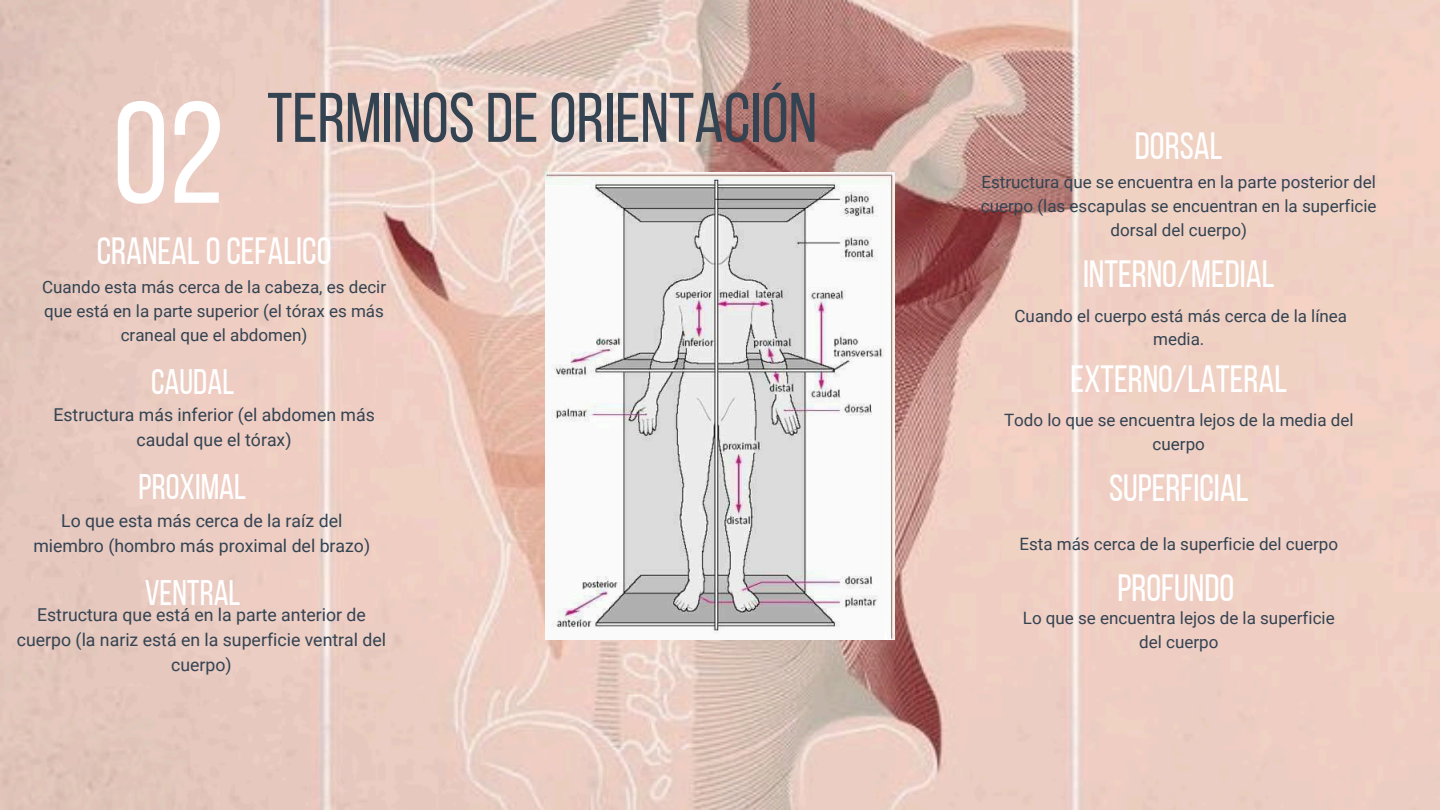
<style>
.page{position:relative;width:1440px;height:810px;background:#fff}
.page>*{position:absolute;margin:0;border:0;box-sizing:border-box;transform-origin:0 0}
.t1{font:143.9px "Bebas Neue";color:#fff}
.t2{font:70px "Bebas Neue";color:#334352}
.t3{font:37.9px "Bebas Neue";color:#fff}
.t4{font:35.5px "Bebas Neue";color:#fff}
.t5{font:17.7px "Roboto";color:#334352}
.t6{font:17px "Roboto";color:#334352}
</style>
<div class="page">
<img style="left:0;top:0;width:1440px;height:810px">
<img style="left:545px;top:173px;width:350px;height:466px">
<h2 class="t1" style="left:113px;top:95px;width:113px">02</h2>
<h1 class="t2" style="left:267px;top:89px;width:552px">TERMINOSDEORIENTACIÓN</h1>
<p class="t3" style="left:97px;top:236px;width:236px">CRANEALOCEFALICO</p>
<h2 class="t6" style="left:42px;top:277px;width:346px">Cuando esta más cerca de la cabeza, es decir</h2>
<h2 class="t6" style="left:44px;top:301px;width:341px">que está en la parte superior (el tórax es más</h2>
<p class="t6" style="left:121px;top:325px;width:188px">craneal que el abdomen)</p>
<p class="t4" style="left:151px;top:367px;width:85px">CAUDAL</p>
<p class="t5" style="left:53px;top:405px;width:323px">Estructura más inferior (el abdomen más</p>
<p class="t5" style="left:137px;top:429px;width:156px">caudal que el tórax)</p>
<p class="t4" style="left:139px;top:473px;width:109px">PROXIMAL</p>
<p class="t5" style="left:61px;top:510px;width:283px">Lo que esta más cerca de la raíz del</p>
<p class="t5" style="left:33px;top:535px;width:338px">miembro (hombro más proximal del brazo)</p>
<p class="t4" style="left:145px;top:578px;width:97px">VENTRAL</p>
<h2 class="t5" style="left:37px;top:605px;width:330px">Estructura que está en la parte anterior de</h2>
<h2 class="t5" style="left:17px;top:630px;width:371px">cuerpo (la nariz está en la superficie ventral del</h2>
<p class="t5" style="left:171px;top:654px;width:62px">cuerpo)</p>
<p class="t3" style="left:1135px;top:131px;width:89px">DORSAL</p>
<p class="t6" style="left:982px;top:172px;width:396px">Estructura que se encuentra en la parte posterior del</p>
<p class="t6" style="left:981px;top:196px;width:397px">cuerpo (las escapulas se encuentran en la superficie</p>
<h2 class="t6" style="left:1111px;top:220px;width:138px">dorsal del cuerpo)</h2>
<h2 class="t3" style="left:1083px;top:258px;width:193px">INTERNO/MEDIAL</h2>
<p class="t6" style="left:1015px;top:306px;width:334px">Cuando el cuerpo está más cerca de la línea</p>
<p class="t6" style="left:1153px;top:330px;width:53px">media.</p>
<p class="t3" style="left:1070px;top:363px;width:218px">EXTERNO/LATERAL</p>
<h2 class="t6" style="left:1004px;top:411px;width:351px">Todo lo que se encuentra lejos de la media del</h2>
<h2 class="t6" style="left:1153px;top:434px;width:54px">cuerpo</h2>
<p class="t3" style="left:1109px;top:473px;width:141px">SUPERFICIAL</p>
<p class="t6" style="left:1019px;top:534px;width:320px">Esta más cerca de la superficie del cuerpo</p>
<p class="t3" style="left:1118px;top:572px;width:118px">PROFUNDO</p>
<p class="t6" style="left:1023px;top:608px;width:313px">Lo que se encuentra lejos de la superficie</p>
<p class="t6" style="left:1139px;top:632px;width:81px">del cuerpo</p>
</div>
